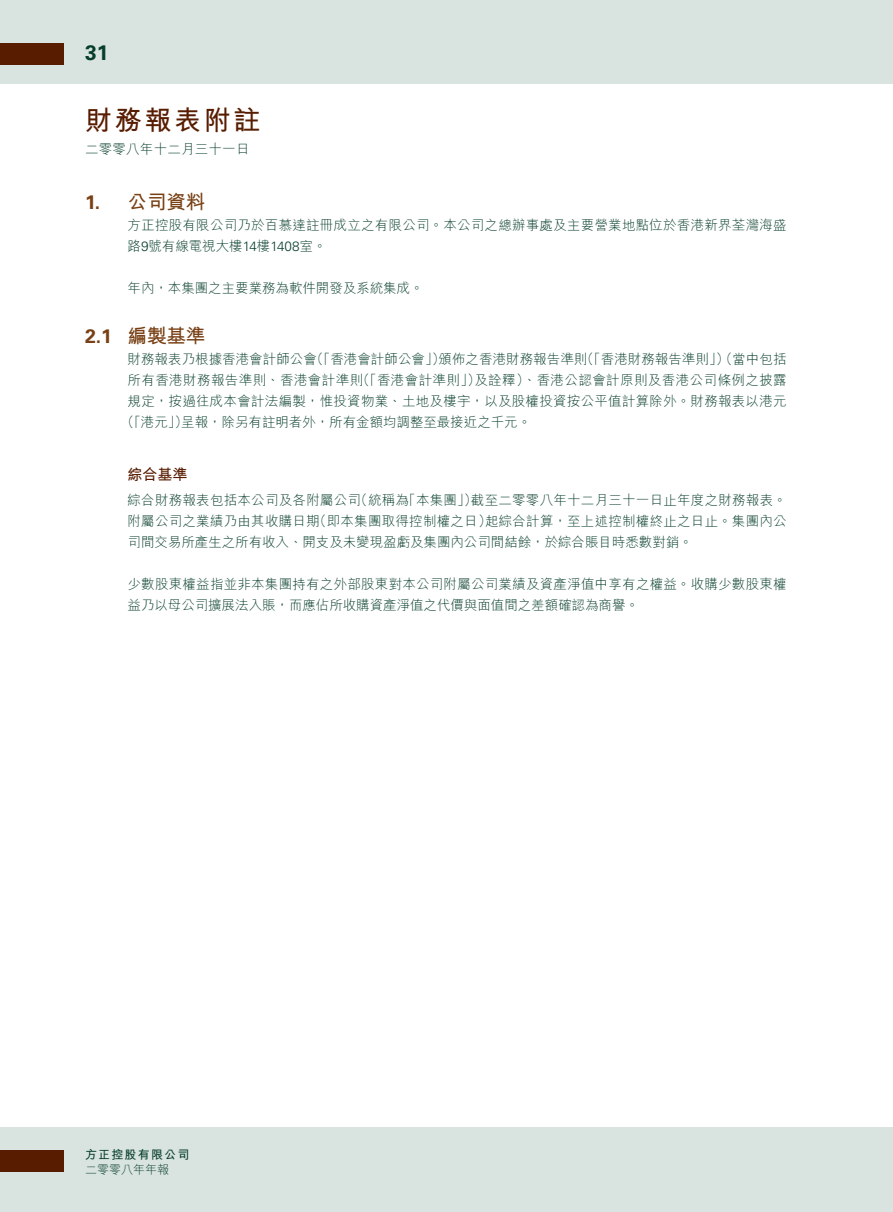
<style>
.page{position:relative;width:893px;height:1212px;background:#d9e4e0}
.page>*{position:absolute;margin:0;border:0;box-sizing:border-box;transform-origin:0 0}
.t1{font:700 27px "M Hei HK";letter-spacing:.1em;color:#581c00}
.t2{font:700 21px "Univers LT Std";color:#073e2b}
.t3{font:700 19.5px "M Hei HK";letter-spacing:-.005em;color:#784014}
.t4{font:700 15px "M Hei HK";color:#581c00}
.t5{font:300 13.5px/21px "M Hei HK";letter-spacing:.02em;color:#073e2b}
.t6{font:300 13.5px "M Hei HK";letter-spacing:-.005em;color:#073e2b}
.t7{font:300 13.5px "M Hei HK";color:#073e2b}
.t8{font:700 12px/15px "M Hei HK";letter-spacing:.1em;color:#073e2b}
.s1{font-family:"Univers LT Std"}
.s2{font-weight:300}
</style>
<div class="page">
<div style="left:0;top:85px;width:893px;height:1042px;background:#fff"></div>
<div style="left:0;top:44px;width:64px;height:21px;background:#581c00"></div>
<div style="left:0;top:1150px;width:64px;height:21px;background:#581c00"></div>
<p class="t2" style="left:85px;top:40px;width:25px">31</p>
<p class="t1" style="left:85px;top:101px;width:177px">財務報表附註</p>
<p class="t5" style="left:85px;top:138px;width:166px">二零零八年十二月三十一日</p>
<p class="t3" style="left:85px;top:187px;width:122px"><span class="s1">1.</span> 公司資料</p>
<p class="t5" style="left:128px;top:214px;width:661px">方正控股有限公司乃於百慕達註冊成立之有限公司。本公司之總辦事處及主要營業地點位於香港新界荃灣海盛路<span class="s1">9</span>號有線電視大樓<span class="s1">14</span>樓<span class="s1">1408</span>室。</p>
<p class="t6" style="left:128px;top:278px;width:298px">年內，本集團之主要業務為軟件開發及系統集成。</p>
<p class="t3" style="left:85px;top:322px;width:122px"><span class="s1">2.1</span> 編製基準</p>
<p class="t7" style="left:128px;top:350px;width:661px">財務報表乃根據香港會計師公會（「香港會計師公會」）頒佈之香港財務報告準則（「香港財務報告準則」）（當中包括</p>
<p class="t5" style="left:128px;top:369px;width:661px">所有香港財務報告準則、香港會計準則（「香港會計準則」）及詮釋）、香港公認會計原則及香港公司條例之披露</p>
<p class="t5" style="left:128px;top:390px;width:661px">規定，按過往成本會計法編製，惟投資物業、土地及樓宇，以及股權投資按公平值計算除外。財務報表以港元</p>
<p class="t6" style="left:121px;top:413px;width:412px">（「港元」）呈報，除另有註明者外，所有金額均調整至最接近之千元。</p>
<p class="t4" style="left:128px;top:463px;width:61px">綜合基準</p>
<p class="t5" style="left:128px;top:489px;width:661px;text-align:justify">綜合財務報表包括本公司及各附屬公司（統稱為「本集團」）截至二零零八年十二月三十一日止年度之財務報表。附屬公司之業績乃由其收購日期（即本集團取得控制權之日）起綜合計算，至上述控制權終止之日止。集團內公司間交易所產生之所有收入、開支及未變現盈虧及集團內公司間結餘，於綜合賬目時悉數對銷。</p>
<p class="t5" style="left:128px;top:573px;width:661px">少數股東權益指並非本集團持有之外部股東對本公司附屬公司業績及資產淨值中享有之權益。收購少數股東權益乃以母公司擴展法入賬，而應佔所收購資產淨值之代價與面值間之差額確認為商譽。</p>
<p class="t8" style="left:85px;top:1146px;width:106px">方正控股有限公司<span class="s2">二零零八年年報</span></p>
</div>
